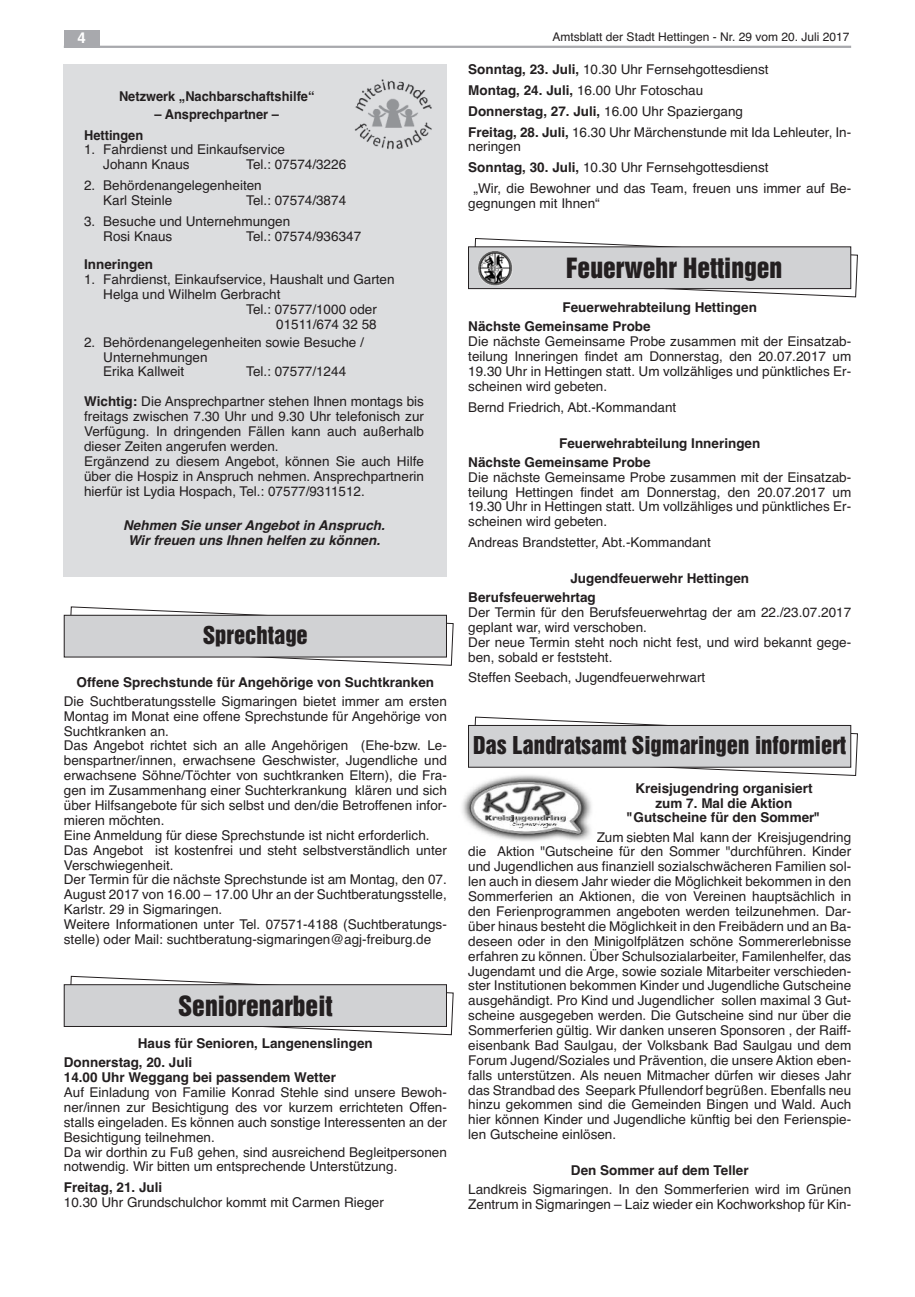
<style>
.page{position:relative;width:915px;height:1297px;background:#fff}
.page>*{position:absolute;margin:0;border:0;box-sizing:border-box;transform-origin:0 0}
.t1{font:25.5px "Helvetica Inserat";color:#231f20}
.t2{font:22.5px "Helvetica Inserat";color:#231f20}
.t3{font:700 15px "Helvetica";color:#fff}
.t4{font:13.5px/14.9px "Helvetica";color:#231f20}
.t5{font:700 13.5px/19.2px "Helvetica";color:#231f20}
.t6{font:italic 700 13.5px/14.9px "Helvetica";color:#231f20;text-align:center}
.t7{font:700 13.5px "Helvetica";color:#231f20;scale:.95 1}
.t8{font:12px "Helvetica";color:#231f20}
.s1{font-weight:700}
</style>
<div class="page">
<div style="left:64px;top:64px;width:382px;height:512px;background:#dcdddf"></div>
<img style="left:354px;top:79px;width:78px;height:71px">
<svg style="left:69px;top:606px;width:385px;height:60px"></svg>
<div style="left:64px;top:615px;width:382px;height:42px;background:#d1d2d4"></div>
<div style="left:64px;top:615px;width:382px;height:42px;border:1px solid #231f20"></div>
<svg style="left:70px;top:975px;width:384px;height:60px"></svg>
<div style="left:64px;top:985px;width:382px;height:41px;background:#d1d2d4"></div>
<div style="left:64px;top:984px;width:382px;height:43px;border:1px solid #231f20"></div>
<svg style="left:473px;top:238px;width:384px;height:60px"></svg>
<div style="left:468px;top:247px;width:382px;height:42px;background:#d1d2d4"></div>
<div style="left:468px;top:246px;width:382px;height:43px;border:1px solid #231f20"></div>
<img style="left:477px;top:251px;width:35px;height:35px;border-radius:50%">
<svg style="left:474px;top:716px;width:383px;height:60px"></svg>
<div style="left:468px;top:725px;width:382px;height:42px;background:#d1d2d4"></div>
<div style="left:468px;top:725px;width:382px;height:43px;border:1px solid #231f20"></div>
<img style="left:462px;top:771px;width:134px;height:70px">
<hr style="left:64px;top:46px;width:786px;height:2px;background:#a8a9ad">
<div style="left:64px;top:30px;width:35px;height:17px;background:#a8a9ad"></div>
<p class="t3" style="left:77px;top:29px;width:10px">4</p>
<p class="t8" style="left:552px;top:30px;width:298px">Amtsblatt der Stadt Hettingen - Nr. 29 vom 20. Juli 2017</p>
<p class="t7" style="left:119px;top:88px;width:207px">Netzwerk „Nachbarschaftshilfe“</p>
<p class="t7" style="left:154px;top:106px;width:132px">– Ansprechpartner –</p>
<p class="t7" style="left:84px;top:127px;width:64px">Hettingen</p>
<p class="t4" style="left:103px;top:142px;width:183px;text-indent:-19px">1. Fahrdienst und Einkaufservice<br>Johann Knaus</p>
<p class="t4" style="left:246px;top:157px;width:101px">Tel.: 07574/3226</p>
<p class="t4" style="left:103px;top:178px;width:160px;text-indent:-19px">2. Behördenangelegenheiten<br>Karl Steinle</p>
<p class="t4" style="left:246px;top:193px;width:101px">Tel.: 07574/3874</p>
<p class="t4" style="left:103px;top:214px;width:188px;text-indent:-19px">3. Besuche und Unternehmungen<br>Rosi Knaus</p>
<p class="t4" style="left:246px;top:229px;width:116px">Tel.: 07574/936347</p>
<p class="t5" style="left:84px;top:255px;width:71px">Inneringen</p>
<p class="t4" style="left:84px;top:272px;width:312px">1. Fahrdienst, Einkaufservice, Haushalt und Garten</p>
<p class="t4" style="left:103px;top:287px;width:179px">Helga und Wilhelm Gerbracht</p>
<p class="t4" style="left:246px;top:302px;width:132px">Tel.: 07577/1000 oder</p>
<p class="t4" style="left:276px;top:317px;width:102px">01511/674 32 58</p>
<p class="t4" style="left:103px;top:335px;width:262px;text-indent:-19px">2. Behördenangelegenheiten sowie Besuche /<br>Unternehmungen<br>Erika Kallweit</p>
<p class="t4" style="left:246px;top:364px;width:101px">Tel.: 07577/1244</p>
<p class="t4" style="left:84px;top:394px;width:341px"><span class="s1">Wichtig:</span> Die Ansprechpartner stehen Ihnen montags bis freitags zwischen 7.30 Uhr und 9.30 Uhr telefonisch zur Verfügung. In dringenden Fällen kann auch außerhalb dieser Zeiten angerufen werden.<br>Ergänzend zu diesem Angebot, können Sie auch Hilfe über die Hospiz in Anspruch nehmen. Ansprechpartnerin hierfür ist Lydia Hospach, Tel.: 07577/9311512.</p>
<p class="t6" style="left:123px;top:518px;width:263px">Nehmen Sie unser Angebot in Anspruch.<br>Wir freuen uns Ihnen helfen zu können.</p>
<h2 class="t2" style="left:203px;top:626px;width:106px">Sprechtage</h2>
<p class="t5" style="left:76px;top:672px;width:359px">Offene Sprechstunde für Angehörige von Suchtkranken</p>
<p class="t4" style="left:64px;top:694px;width:384px">Die Suchtberatungsstelle Sigmaringen bietet immer am ersten Montag im Monat eine offene Sprechstunde für Angehörige von Suchtkranken an.<br>Das Angebot richtet sich an alle Angehörigen (Ehe-bzw. Le&shy;benspartner/innen, erwachsene Geschwister, Jugendliche und erwachsene Söhne/Töchter von suchtkranken Eltern), die Fra&shy;gen im Zusammenhang einer Suchterkrankung klären und sich über Hilfsangebote für sich selbst und den/die Betroffenen infor&shy;mieren möchten.<br>Eine Anmeldung für diese Sprechstunde ist nicht erforderlich.<br>Das Angebot ist kostenfrei und steht selbstverständlich unter Verschwiegenheit.<br>Der Termin für die nächste Sprechstunde ist am Montag, den 07.<br>August 2017 von 16.00 – 17.00 Uhr an der Suchtberatungsstelle, Karlstr. 29 in Sigmaringen.<br>Weitere Informationen unter Tel. 07571-4188 (Suchtberatungs&shy;stelle) oder Mail: suchtberatung-sigmaringen@agj-freiburg.de</p>
<h1 class="t1" style="left:178px;top:995px;width:156px">Seniorenarbeit</h1>
<p class="t5" style="left:64px;top:1034px;width:310px;text-indent:74px">Haus für Senioren, Langenenslingen<br>Donnerstag, 20. Juli</p>
<p class="t5" style="left:64px;top:1068px;width:273px">14.00 Uhr Weggang bei passendem Wetter</p>
<p class="t4" style="left:64px;top:1085px;width:384px">Auf Einladung von Familie Konrad Stehle sind unsere Bewoh&shy;ner/innen zur Besichtigung des vor kurzem errichteten Offen&shy;stalls eingeladen. Es können auch sonstige Interessenten an der Besichtigung teilnehmen.<br>Da wir dorthin zu Fuß gehen, sind ausreichend Begleitpersonen notwendig. Wir bitten um entsprechende Unterstützung.</p>
<p class="t5" style="left:64px;top:1178px;width:100px">Freitag, 21. Juli</p>
<p class="t4" style="left:64px;top:1195px;width:321px">10.30 Uhr Grundschulchor kommt mit Carmen Rieger</p>
<p class="t4" style="left:468px;top:59px;width:384px;line-height:20.9px"><span class="s1">Sonntag, 23. Juli,</span> 10.30 Uhr Fernsehgottesdienst<br><span class="s1">Montag, 24. Juli,</span> 16.00 Uhr Fotoschau<br><span class="s1">Donnerstag, 27. Juli,</span> 16.00 Uhr Spaziergang<br><span class="s1">Freitag, 28. Juli,</span> 16.30 Uhr Märchenstunde mit Ida Lehleuter, In-</p>
<p class="t4" style="left:468px;top:139px;width:54px">neringen</p>
<p class="t4" style="left:468px;top:160px;width:302px"><span class="s1">Sonntag, 30. Juli,</span> 10.30 Uhr Fernsehgottesdienst</p>
<p class="t4" style="left:473px;top:181px;width:379px">„Wir, die Bewohner und das Team, freuen uns immer auf Be-</p>
<p class="t4" style="left:468px;top:196px;width:133px">gegnungen mit Ihnen“</p>
<h1 class="t1" style="left:566px;top:257px;width:217px">Feuerwehr Hettingen</h1>
<p class="t5" style="left:468px;top:298px;width:290px;text-indent:94px">Feuerwehrabteilung Hettingen<br>Nächste Gemeinsame Probe</p>
<p class="t4" style="left:468px;top:334px;width:384px;text-align:justify">Die nächste Gemeinsame Probe zusammen mit der Einsatzab&shy;teilung Inneringen findet am Donnerstag, den 20.07.2017 um 19.30 Uhr in Hettingen statt. Um vollzähliges und pünktliches Er&shy;scheinen wird gebeten.</p>
<p class="t4" style="left:468px;top:400px;width:209px">Bernd Friedrich, Abt.-Kommandant</p>
<p class="t5" style="left:468px;top:433px;width:293px;text-indent:91px">Feuerwehrabteilung Inneringen<br>Nächste Gemeinsame Probe</p>
<p class="t4" style="left:468px;top:469px;width:384px;text-align:justify">Die nächste Gemeinsame Probe zusammen mit der Einsatzab&shy;teilung Hettingen findet am Donnerstag, den 20.07.2017 um 19.30 Uhr in Hettingen statt. Um vollzähliges und pünktliches Er&shy;scheinen wird gebeten.</p>
<p class="t4" style="left:468px;top:535px;width:244px">Andreas Brandstetter, Abt.-Kommandant</p>
<p class="t5" style="left:468px;top:569px;width:282px;text-indent:102px">Jugendfeuerwehr Hettingen<br>Berufsfeuerwehrtag</p>
<p class="t4" style="left:468px;top:605px;width:384px">Der Termin für den Berufsfeuerwehrtag der am 22./23.07.2017 geplant war, wird verschoben.<br>Der neue Termin steht noch nicht fest, und wird bekannt gege&shy;ben, sobald er feststeht.</p>
<p class="t4" style="left:468px;top:670px;width:238px">Steffen Seebach, Jugendfeuerwehrwart</p>
<h2 class="t2" style="left:473px;top:736px;width:374px">Das Landratsamt Sigmaringen informiert</h2>
<p class="t5" style="left:627px;top:781px;width:195px;line-height:14.9px;text-align:center">Kreisjugendring organisiert zum 7. Mal die Aktion "Gutscheine für den Sommer"</p>
<p class="t4" style="left:468px;top:829px;width:384px;text-align:justify;text-indent:128px">Zum siebten Mal kann der Kreisjugendring die Aktion "Gutscheine für den Sommer "durchführen. Kinder und Jugendlichen aus finanziell sozialschwächeren Familien sol&shy;len auch in diesem Jahr wieder die Möglichkeit bekommen in den Sommerferien an Aktionen, die von Vereinen hauptsächlich in den Ferienprogrammen angeboten werden teilzunehmen. Dar&shy;über hinaus besteht die Möglichkeit in den Freibädern und an Ba&shy;deseen oder in den Minigolfplätzen schöne Sommererlebnisse erfahren zu können. Über Schulsozialarbeiter, Familenhelfer, das Jugendamt und die Arge, sowie soziale Mitarbeiter verschieden&shy;ster Institutionen bekommen Kinder und Jugendliche Gutscheine ausgehändigt. Pro Kind und Jugendlicher sollen maximal 3 Gut&shy;scheine ausgegeben werden. Die Gutscheine sind nur über die Sommerferien gültig. Wir danken unseren Sponsoren , der Raiff&shy;eisenbank Bad Saulgau, der Volksbank Bad Saulgau und dem Forum Jugend/Soziales und Prävention, die unsere Aktion eben&shy;falls unterstützen. Als neuen Mitmacher dürfen wir dieses Jahr das Strandbad des Seepark Pfullendorf begrüßen. Ebenfalls neu hinzu gekommen sind die Gemeinden Bingen und Wald. Auch hier können Kinder und Jugendliche künftig bei den Ferienspie&shy;len Gutscheine einlösen.</p>
<p class="t5" style="left:570px;top:1161px;width:179px">Den Sommer auf dem Teller</p>
<p class="t4" style="left:468px;top:1182px;width:384px">Landkreis Sigmaringen. In den Sommerferien wird im Grünen<br>Zentrum in Sigmaringen – Laiz wieder ein Kochworkshop für Kin-</p>
</div>
